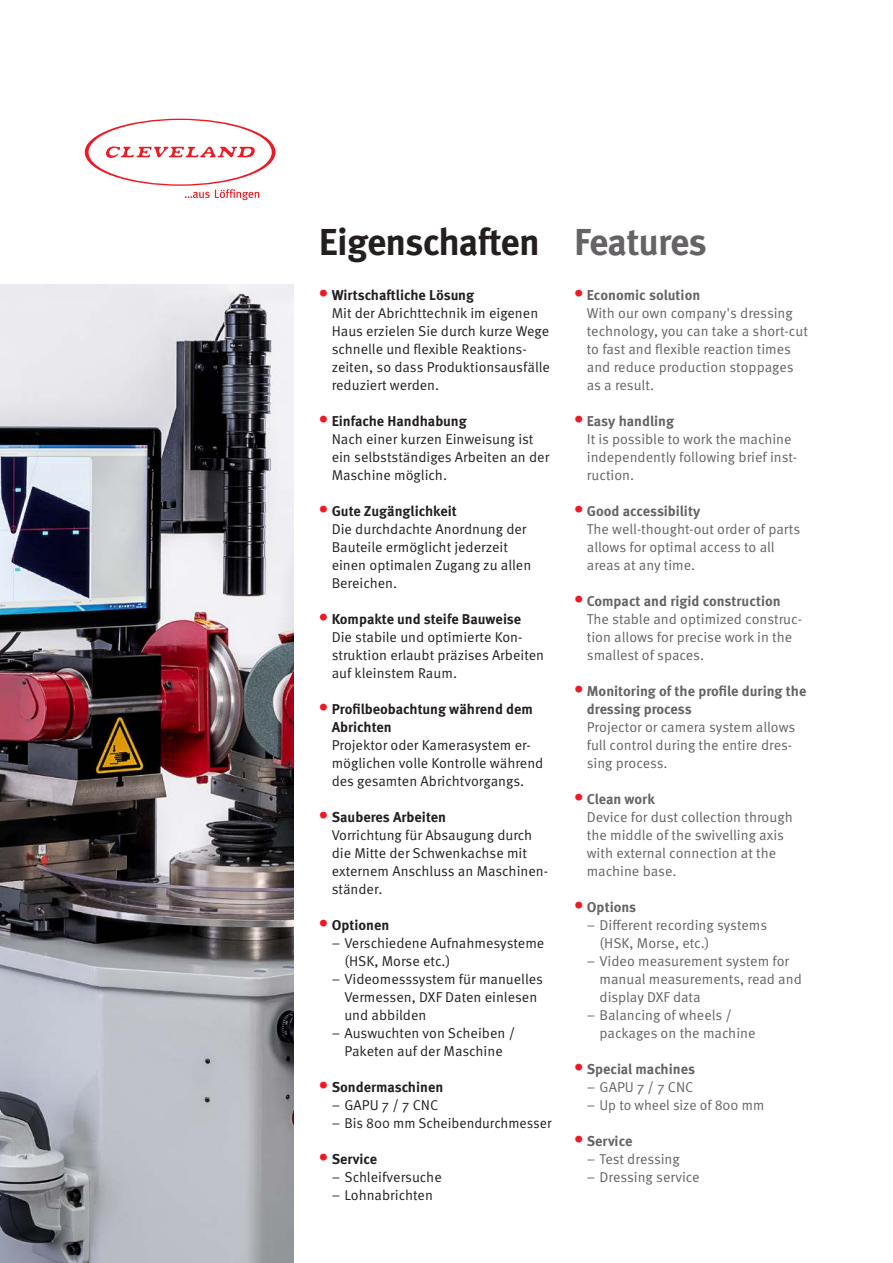
<style>
.page{position:relative;width:893px;height:1263px;background:#fff}
.page>*{position:absolute;margin:0;border:0;box-sizing:border-box;transform-origin:0 0}
.t1{font:700 37.5px "Meta Pro";letter-spacing:-.025em;color:#241f1f}
.t2{font:14.25px/18px "Meta Pro";color:#241f1f}
.t3{font:14.25px/18px "Meta Pro";color:#656365}
.t4{font:700 14.25px/18px "Meta Pro";color:#656365}
.t5{font:700 14.25px/18px "Meta Pro";color:#241f1f}
.s1{color:#656365}
.s2{font-weight:700;font-size:19.5px;color:#ef1923}
.s3{font-weight:700}
.s4{font-size:19.5px;color:#ef1923}
</style>
<div class="page">
<svg style="left:85px;top:119px;width:190px;height:81px"></svg>
<img style="left:0;top:285px;width:293px;height:978px">
<h1 class="t1" style="left:319px;top:218px;width:390px">Eigenschaften <span class="s1">Features</span></h1>
<p class="t2" style="left:332px;top:286px;width:220px;text-indent:-13px"><span class="s2">•</span> <span class="s3">Wirtschaftliche Lösung<br></span>Mit der Abrichttechnik im eigenen<br>Haus erzielen Sie durch kurze Wege schnelle und flexible Reaktions&shy;zeiten, so dass Produktionsausfälle reduziert werden.</p>
<p class="t2" style="left:332px;top:412px;width:219px;text-indent:-13px"><span class="s2">•</span> <span class="s3">Einfache Handhabung<br></span>Nach einer kurzen Einweisung ist ein selbstständiges Arbeiten an der<br>Maschine möglich.</p>
<p class="t2" style="left:332px;top:502px;width:201px;text-indent:-13px"><span class="s2">•</span> <span class="s3">Gute Zugänglichkeit<br></span>Die durchdachte Anordnung der<br>Bauteile ermöglicht jederzeit einen optimalen Zugang zu allen<br>Bereichen.</p>
<p class="t2" style="left:332px;top:610px;width:214px;text-indent:-13px"><span class="s2">•</span> <span class="s3">Kompakte und steife Bauweise<br></span>Die stabile und optimierte Kon&shy;struktion erlaubt präzises Arbeiten auf kleinstem Raum.</p>
<p class="t5" style="left:332px;top:700px;width:203px;text-indent:-13px"><span class="s4">•</span> Profilbeobachtung während dem<br>Abrichten</p>
<p class="t2" style="left:332px;top:736px;width:213px">Projektor oder Kamerasystem er&shy;möglichen volle Kontrolle während des gesamten Abrichtvorgangs.</p>
<p class="t2" style="left:332px;top:808px;width:218px;text-indent:-13px"><span class="s2">•</span> <span class="s3">Sauberes Arbeiten<br></span>Vorrichtung für Absaugung durch die Mitte der Schwenkachse mit externem Anschluss an Maschinen&shy;ständer.</p>
<p class="t5" style="left:319px;top:916px;width:72px"><span class="s4">•</span> Optionen</p>
<p class="t2" style="left:344px;top:934px;width:201px;text-indent:-13px">– Verschiedene Aufnahmesysteme (HSK, Morse etc.)</p>
<p class="t2" style="left:344px;top:970px;width:200px;text-indent:-13px">– Videomesssystem für manuelles<br>Vermessen, DXF Daten einlesen und abbilden</p>
<p class="t2" style="left:332px;top:1024px;width:185px;text-align:center">– Auswuchten von Scheiben /<br>Paketen auf der Maschine</p>
<p class="t5" style="left:319px;top:1078px;width:126px"><span class="s4">•</span> Sondermaschinen</p>
<p class="t2" style="left:332px;top:1096px;width:108px">– GAPU 7 / 7 CNC</p>
<p class="t2" style="left:332px;top:1114px;width:221px">– Bis 800 mm Scheibendurchmesser</p>
<p class="t5" style="left:319px;top:1150px;width:60px"><span class="s4">•</span> Service</p>
<p class="t2" style="left:332px;top:1168px;width:112px">– Schleifversuche</p>
<p class="t2" style="left:332px;top:1186px;width:103px">– Lohnabrichten</p>
<p class="t3" style="left:587px;top:286px;width:223px;text-indent:-13px"><span class="s2">•</span> <span class="s3">Economic solution<br></span>With our own company's dressing technology, you can take a short-cut to fast and flexible reaction times and reduce production stoppages as a result.</p>
<p class="t3" style="left:587px;top:412px;width:212px;text-indent:-13px"><span class="s2">•</span> <span class="s3">Easy handling<br></span>It is possible to work the machine independently following brief inst&shy;ruction.</p>
<p class="t3" style="left:587px;top:502px;width:215px;text-indent:-13px"><span class="s2">•</span> <span class="s3">Good accessibility<br></span>The well-thought-out order of parts allows for optimal access to all areas at any time.</p>
<p class="t3" style="left:587px;top:592px;width:217px;text-indent:-13px"><span class="s2">•</span> <span class="s3">Compact and rigid construction<br></span>The stable and optimized construc&shy;tion allows for precise work in the smallest of spaces.</p>
<p class="t4" style="left:587px;top:682px;width:221px;text-indent:-13px"><span class="s4">•</span> Monitoring of the profile during the dressing process</p>
<p class="t3" style="left:587px;top:718px;width:210px">Projector or camera system allows full control during the entire dres&shy;sing process.</p>
<p class="t3" style="left:587px;top:790px;width:207px;text-indent:-13px"><span class="s2">•</span> <span class="s3">Clean work<br></span>Device for dust collection through the middle of the swivelling axis with external connection at the machine base.</p>
<p class="t4" style="left:574px;top:898px;width:64px"><span class="s4">•</span> Options</p>
<p class="t3" style="left:600px;top:916px;width:169px;text-indent:-13px">– Different recording systems (HSK, Morse, etc.)</p>
<p class="t3" style="left:600px;top:952px;width:204px;text-indent:-13px">– Video measurement system for manual measurements, read and display DXF data</p>
<p class="t3" style="left:600px;top:1006px;width:158px;text-indent:-13px">– Balancing of wheels / packages on the machine</p>
<p class="t4" style="left:574px;top:1060px;width:122px"><span class="s4">•</span> Special machines</p>
<p class="t3" style="left:587px;top:1078px;width:108px">– GAPU 7 / 7 CNC</p>
<p class="t3" style="left:587px;top:1096px;width:179px">– Up to wheel size of 800 mm</p>
<p class="t4" style="left:574px;top:1132px;width:60px"><span class="s4">•</span> Service</p>
<p class="t3" style="left:587px;top:1150px;width:94px">– Test dressing</p>
<p class="t3" style="left:587px;top:1168px;width:114px">– Dressing service</p>
</div>
